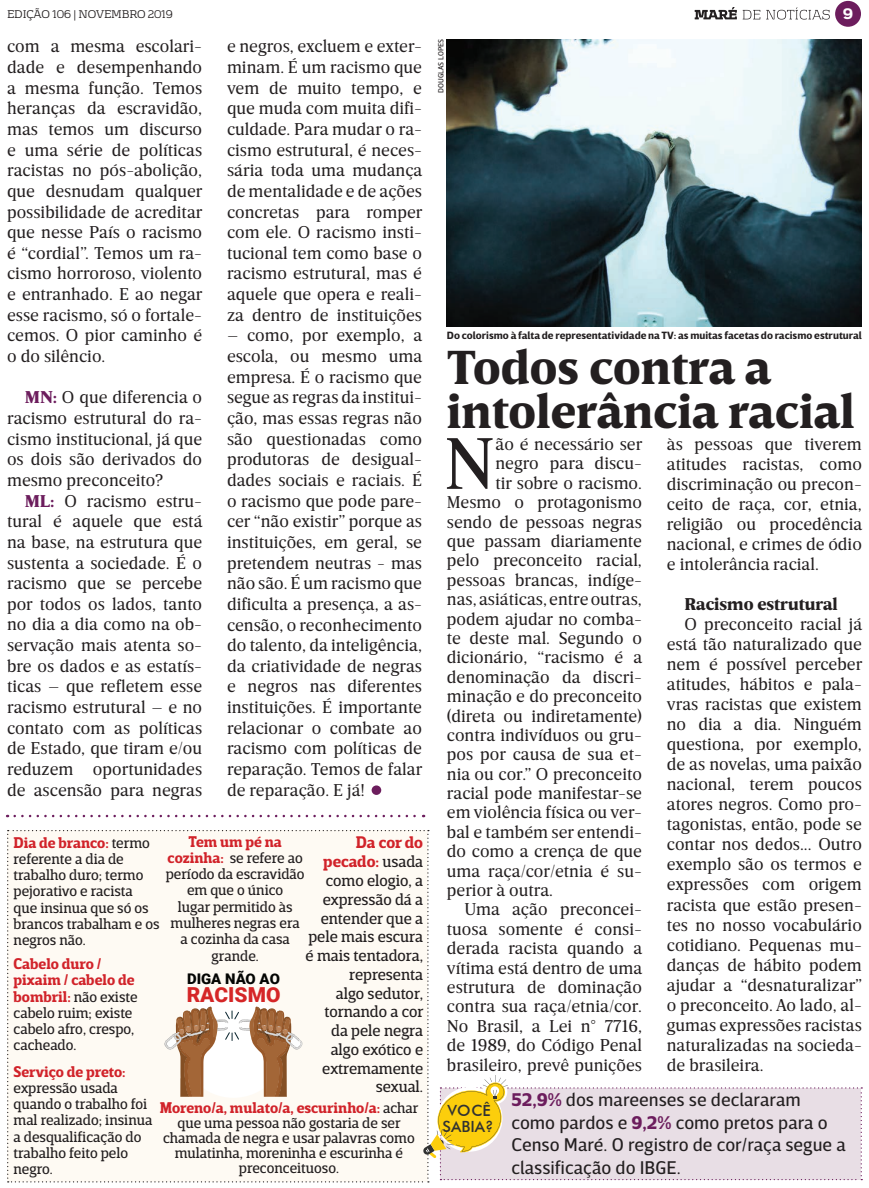
<style>
.page{position:relative;width:869px;height:1188px;background:#fff}
.page>*{position:absolute;margin:0;border:0;box-sizing:border-box;transform-origin:0 0}
.t1{font:74.5px "Breve News";color:#231f20}
.t2{font:900 48.75px/43.8px "Breve Text";color:#231f20}
.t3{font:900 20.62px "Roboto";color:#d52627}
.t4{font:18.75px/22.5px "Breve Sans Text";color:#231f20}
.t5{font:17.5px/20.6px "Breve News";color:#231f20;text-align:justify}
.t6{font:900 17.5px "Breve News";color:#231f20}
.t7{font:16.25px/18.8px "Breve Slab Title";color:#231f20;text-align:right}
.t8{font:500 15.38px/16.6px "Futura BT";color:#313232;text-align:center}
.t9{font:15px/16.2px "Breve Slab Title";color:#231f20}
.t10{font:700 15px "Breve Slab Title";color:#d1232a}
.t11{font:900 14.62px "Roboto";color:#040503}
.t12{font:900 13.75px "Vezus Serif W01";color:#fff}
.t13{font:700 10.75px "Breve Sans Text";color:#231f20}
.t14{font:10px "Vezus Serif W01";color:#231f20}
.t15{font:7.62px "Breve Sans Text";color:#231f20}
.s1{font-weight:900;color:#6c1d5d}
.s2{font-weight:700;color:#d1232a}
.s3{font-weight:700;color:#6c1d5d}
</style>
<div class="page">
<img style="left:446px;top:39px;width:415px;height:288px">
<svg style="left:7px;top:830px;width:854px;height:352px"></svg>
<svg style="left:15px;top:814px;width:409px;height:3px"></svg>
<div style="left:371px;top:785px;width:10px;height:9px;background:#6c1d5d;border-radius:50%"></div>
<svg style="left:694px;top:7px;width:42px;height:12px"></svg>
<svg style="left:742px;top:7px;width:87px;height:13px"></svg>
<div style="left:834px;top:1px;width:26px;height:26px;background:#6c1d5d;border-radius:50%"></div>
<p class="t14" style="left:7px;top:8px;width:167px">EDIÇÃO 106 | NOVEMBRO 2019</p>
<p class="t12" style="left:842px;top:4px;width:12px">9</p>
<p class="t5" style="left:7px;top:36px;width:197px">com a mesma escolari&shy;dade e desempenhando a mesma função. Temos heranças da escravidão, mas temos um discurso e uma série de políticas racistas no pós-abolição, que desnudam qualquer possibilidade de acreditar que nesse País o racismo é “cordial”. Temos um ra&shy;cismo horroroso, violento e entranhado. E ao negar esse racismo, só o fortale&shy;cemos. O pior caminho é o do silêncio.</p>
<p class="t5" style="left:7px;top:387px;width:196px;text-indent:18px"><span class="s1">MN:</span> O que diferencia o racismo estrutural do ra&shy;cismo institucional, já que os dois são derivados do mesmo preconceito?</p>
<p class="t5" style="left:7px;top:490px;width:197px;text-indent:18px"><span class="s1">ML:</span> O racismo estru&shy;tural é aquele que está na base, na estrutura que sustenta a sociedade. É o racismo que se percebe por todos os lados, tanto no dia a dia como na ob&shy;servação mais atenta so&shy;bre os dados e as estatís&shy;ticas – que refletem esse racismo estrutural – e no contato com as políticas de Estado, que tiram e/ou reduzem oportunidades de ascensão para negras</p>
<p class="t5" style="left:227px;top:36px;width:197px">e negros, excluem e exter&shy;minam. É um racismo que vem de muito tempo, e que muda com muita difi&shy;culdade. Para mudar o ra&shy;cismo estrutural, é neces&shy;sária toda uma mudança de mentalidade e de ações concretas para romper com ele. O racismo insti&shy;tucional tem como base o racismo estrutural, mas é aquele que opera e reali&shy;za dentro de instituições</p>
<p class="t5" style="left:227px;top:325px;width:197px">– como, por exemplo, a escola, ou mesmo uma empresa. É o racismo que segue as regras da institui&shy;ção, mas essas regras não são questionadas como produtoras de desigual&shy;dades sociais e raciais. É o racismo que pode pare&shy;cer “não existir” porque as instituições, em geral, se pretendem neutras - mas não são. É um racismo que dificulta a presença, a as&shy;censão, o reconhecimento do talento, da inteligência, da criatividade de negras e negros nas diferentes instituições. É importante relacionar o combate ao racismo com políticas de reparação. Temos de falar de reparação. E já!</p>
<p class="t9" style="left:166px;top:833px;width:140px;text-align:center"><span class="s2">Tem um pé na cozinha:</span> se refere ao período da escravidão em que o único<br>lugar permitido às mulheres negras era a cozinha da casa grande.</p>
<p class="t9" style="left:14px;top:833px;width:147px"><span class="s2">Dia de branco:</span> termo referente a dia de trabalho duro; termo pejorativo e racista que insinua que só os brancos trabalham e os negros não.</p>
<p class="t9" style="left:14px;top:955px;width:125px"><span class="s2">Cabelo duro / pixaim / cabelo de bombril:</span> não existe cabelo ruim; existe cabelo afro, crespo, cacheado.</p>
<p class="t7" style="left:305px;top:833px;width:119px"><span class="s2">Da cor do pecado:</span> usada como elogio, a expressão dá a entender que a pele mais escura é mais tentadora, representa<br>algo sedutor, tornando a cor da pele negra algo exótico e extremamente sexual.</p>
<p class="t11" style="left:187px;top:968px;width:94px">DIGA NÃO AO</p>
<p class="t3" style="left:186px;top:980px;width:95px">RACISMO</p>
<p class="t10" style="left:14px;top:1061px;width:113px">Serviço de preto:</p>
<p class="t9" style="left:14px;top:1079px;width:140px">expressão usada quando o trabalho foi mal realizado; insinua a desqualificação do trabalho feito pelo negro.</p>
<p class="t9" style="left:160px;top:1099px;width:260px;line-height:15px;text-align:center"><span class="s2">Moreno/a, mulato/a, escurinho/a:</span> achar que uma pessoa não gostaria de ser chamada de negra e usar palavras como mulatinha, moreninha e escurinha é preconceituoso.</p>
<p class="t15" style="left:436px;top:93px;width:55px;rotate:-90deg">DOUGLAS LOPES</p>
<p class="t13" style="left:446px;top:328px;width:416px">Do colorismo à falta de representatividade na TV: as muitas facetas do racismo estrutural</p>
<h2 class="t2" style="left:446px;top:347px;width:409px">Todos contra a intolerância racial</h2>
<p class="t5" style="left:666px;top:434px;width:197px;line-height:20px">às pessoas que tiverem atitudes racistas, como discriminação ou precon&shy;ceito de raça, cor, etnia, religião ou procedência nacional, e crimes de ódio e intolerância racial.</p>
<p class="t6" style="left:684px;top:594px;width:155px">Racismo estrutural</p>
<p class="t5" style="left:666px;top:614px;width:197px;line-height:20px;text-indent:18px">O preconceito racial já está tão naturalizado que nem é possível perceber atitudes, hábitos e pala&shy;vras racistas que existem no dia a dia. Ninguém questiona, por exemplo, de as novelas, uma paixão nacional, terem poucos atores negros. Como pro&shy;tagonistas, então, pode se contar nos dedos... Outro exemplo são os termos e expressões com origem racista que estão presen&shy;tes no nosso vocabulário cotidiano. Pequenas mu&shy;danças de hábito podem ajudar a “desnaturalizar” o preconceito. Ao lado, al&shy;gumas expressões racistas naturalizadas na socieda&shy;de brasileira.</p>
<h1 class="t1" style="left:443px;top:422px;width:53px">N</h1>
<p class="t5" style="left:495px;top:434px;width:148px">ão é necessário ser</p>
<p class="t5" style="left:495px;top:453px;width:148px">negro para discu-</p>
<p class="t5" style="left:495px;top:472px;width:148px">tir sobre o racismo.</p>
<p class="t5" style="left:446px;top:492px;width:196px">Mesmo o protagonismo</p>
<p class="t5" style="left:446px;top:511px;width:196px">sendo de pessoas negras</p>
<p class="t5" style="left:446px;top:531px;width:196px">que passam diariamente</p>
<p class="t5" style="left:446px;top:550px;width:196px">pelo preconceito racial,</p>
<p class="t5" style="left:446px;top:569px;width:196px">pessoas brancas, indíge-</p>
<p class="t5" style="left:446px;top:589px;width:196px">nas, asiáticas, entre outras,</p>
<p class="t5" style="left:446px;top:608px;width:196px">podem ajudar no comba-</p>
<p class="t5" style="left:446px;top:627px;width:196px">te deste mal. Segundo o</p>
<p class="t5" style="left:446px;top:647px;width:197px">dicionário, “racismo é a</p>
<p class="t5" style="left:446px;top:666px;width:196px">denominação da discri-</p>
<p class="t5" style="left:446px;top:686px;width:196px">minação e do preconceito</p>
<p class="t5" style="left:446px;top:705px;width:196px">(direta ou indiretamente)</p>
<p class="t5" style="left:446px;top:724px;width:196px">contra indivíduos ou gru-</p>
<p class="t5" style="left:446px;top:744px;width:196px">pos por causa de sua et-</p>
<p class="t5" style="left:446px;top:763px;width:196px">nia ou cor.” O preconceito</p>
<p class="t5" style="left:446px;top:782px;width:196px">racial pode manifestar-se</p>
<p class="t5" style="left:446px;top:802px;width:196px">em violência física ou ver-</p>
<p class="t5" style="left:446px;top:821px;width:196px">bal e também ser entendi-</p>
<p class="t5" style="left:446px;top:841px;width:196px">do como a crença de que</p>
<p class="t5" style="left:446px;top:860px;width:196px">uma raça/cor/etnia é su-</p>
<p class="t5" style="left:446px;top:879px;width:108px">perior à outra.</p>
<p class="t5" style="left:464px;top:899px;width:179px">Uma ação preconcei-</p>
<p class="t5" style="left:446px;top:918px;width:196px">tuosa somente é consi-</p>
<p class="t5" style="left:446px;top:937px;width:197px">derada racista quando a</p>
<p class="t5" style="left:446px;top:957px;width:197px">vítima está dentro de uma</p>
<p class="t5" style="left:446px;top:976px;width:196px">estrutura de dominação</p>
<p class="t5" style="left:446px;top:996px;width:196px">contra sua raça/etnia/cor.</p>
<p class="t5" style="left:446px;top:1015px;width:196px">No Brasil, a Lei n° 7716,</p>
<p class="t5" style="left:446px;top:1034px;width:196px">de 1989, do Código Penal</p>
<p class="t5" style="left:446px;top:1054px;width:196px">brasileiro, prevê punições</p>
<p class="t8" style="left:442px;top:1101px;width:52px">VOCÊ<br>SABIA?</p>
<p class="t4" style="left:511px;top:1088px;width:336px"><span class="s3">52,9%</span> dos mareenses se declararam como pardos e <span class="s3">9,2%</span> como pretos para o Censo Maré. O registro de cor/raça segue a classificação do IBGE.</p>
</div>
